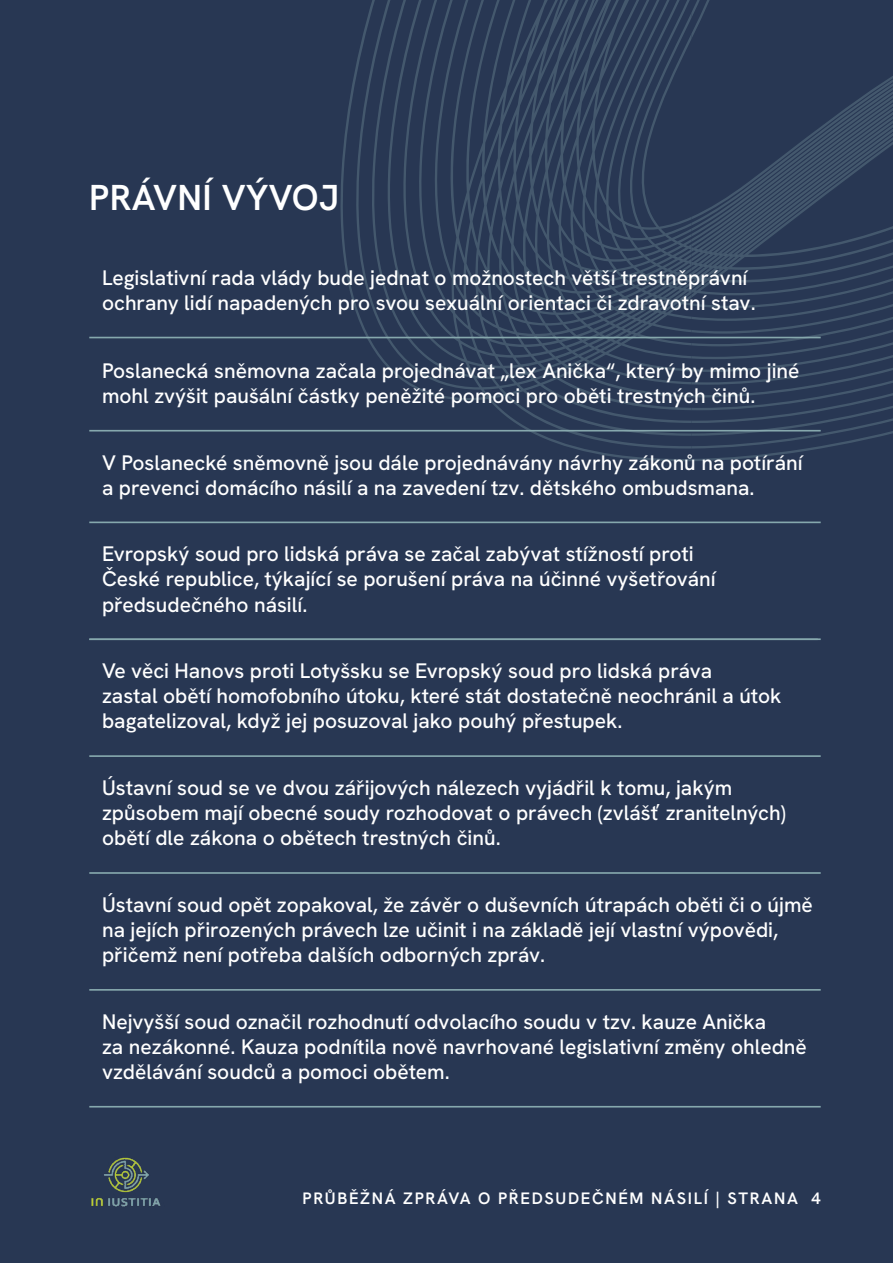
<style>
.page{position:relative;width:893px;height:1263px;background:#283753}
.page>*{position:absolute;margin:0;border:0;box-sizing:border-box;transform-origin:0 0}
.t1{font:600 36px "Hanken Grotesk";letter-spacing:.01em;color:#fff}
.t2{font:500 21px/25.2px "Hanken Grotesk";color:#fff}
.t3{font:600 16.5px "Hanken Grotesk";letter-spacing:.1em;color:#fff}
</style>
<div class="page">
<svg style="left:340px;top:0;width:553px;height:461px"></svg>
<hr style="left:89px;top:337px;width:732px;height:1px;background:#86a8ad">
<hr style="left:89px;top:430px;width:732px;height:1px;background:#86a8ad">
<hr style="left:89px;top:521px;width:732px;height:2px;background:#86a8ad">
<hr style="left:89px;top:638px;width:732px;height:2px;background:#86a8ad">
<hr style="left:89px;top:755px;width:732px;height:2px;background:#86a8ad">
<hr style="left:89px;top:872px;width:732px;height:2px;background:#86a8ad">
<hr style="left:89px;top:989px;width:732px;height:2px;background:#86a8ad">
<hr style="left:89px;top:1106px;width:732px;height:1px;background:#86a8ad">
<img style="left:91px;top:1157px;width:70px;height:50px">
<h1 class="t1" style="left:89px;top:175px;width:251px">PRÁVNÍ VÝVOJ</h1>
<p class="t2" style="left:102px;top:264px;width:655px">Legislativní rada vlády bude jednat o možnostech větší trestněprávní ochrany lidí napadených pro svou sexuální orientaci či zdravotní stav.</p>
<p class="t2" style="left:102px;top:357px;width:699px">Poslanecká sněmovna začala projednávat „lex Anička“, který by mimo jiné mohl zvýšit paušální částky peněžité pomoci pro oběti trestných činů.</p>
<p class="t2" style="left:102px;top:449px;width:702px">V Poslanecké sněmovně jsou dále projednávány návrhy zákonů na potírání a prevenci domácího násilí a na zavedení tzv. dětského ombudsmana.</p>
<p class="t2" style="left:102px;top:541px;width:615px">Evropský soud pro lidská práva se začal zabývat stížností proti<br>České republice, týkající se porušení práva na účinné vyšetřování předsudečného násilí.</p>
<p class="t2" style="left:102px;top:658px;width:681px">Ve věci Hanovs proti Lotyšsku se Evropský soud pro lidská práva<br>zastal obětí homofobního útoku, které stát dostatečně neochránil a útok bagatelizoval, když jej posuzoval jako pouhý přestupek.</p>
<p class="t2" style="left:102px;top:774px;width:685px">Ústavní soud se ve dvou zářijových nálezech vyjádřil k tomu, jakým způsobem mají obecné soudy rozhodovat o právech (zvlášť zranitelných) obětí dle zákona o obětech trestných činů.</p>
<p class="t2" style="left:102px;top:891px;width:712px">Ústavní soud opět zopakoval, že závěr o duševních útrapách oběti či o újmě na jejích přirozených právech lze učinit i na základě její vlastní výpovědi, přičemž není potřeba dalších odborných zpráv.</p>
<p class="t2" style="left:102px;top:1008px;width:706px">Nejvyšší soud označil rozhodnutí odvolacího soudu v tzv. kauze Anička<br>za nezákonné. Kauza podnítila nově navrhované legislativní změny ohledně vzdělávání soudců a pomoci obětem.</p>
<p class="t3" style="left:303px;top:1187px;width:520px">PRŮBĚŽNÁ ZPRÁVA O PŘEDSUDEČNÉM NÁSILÍ | STRANA 4</p>
</div>
